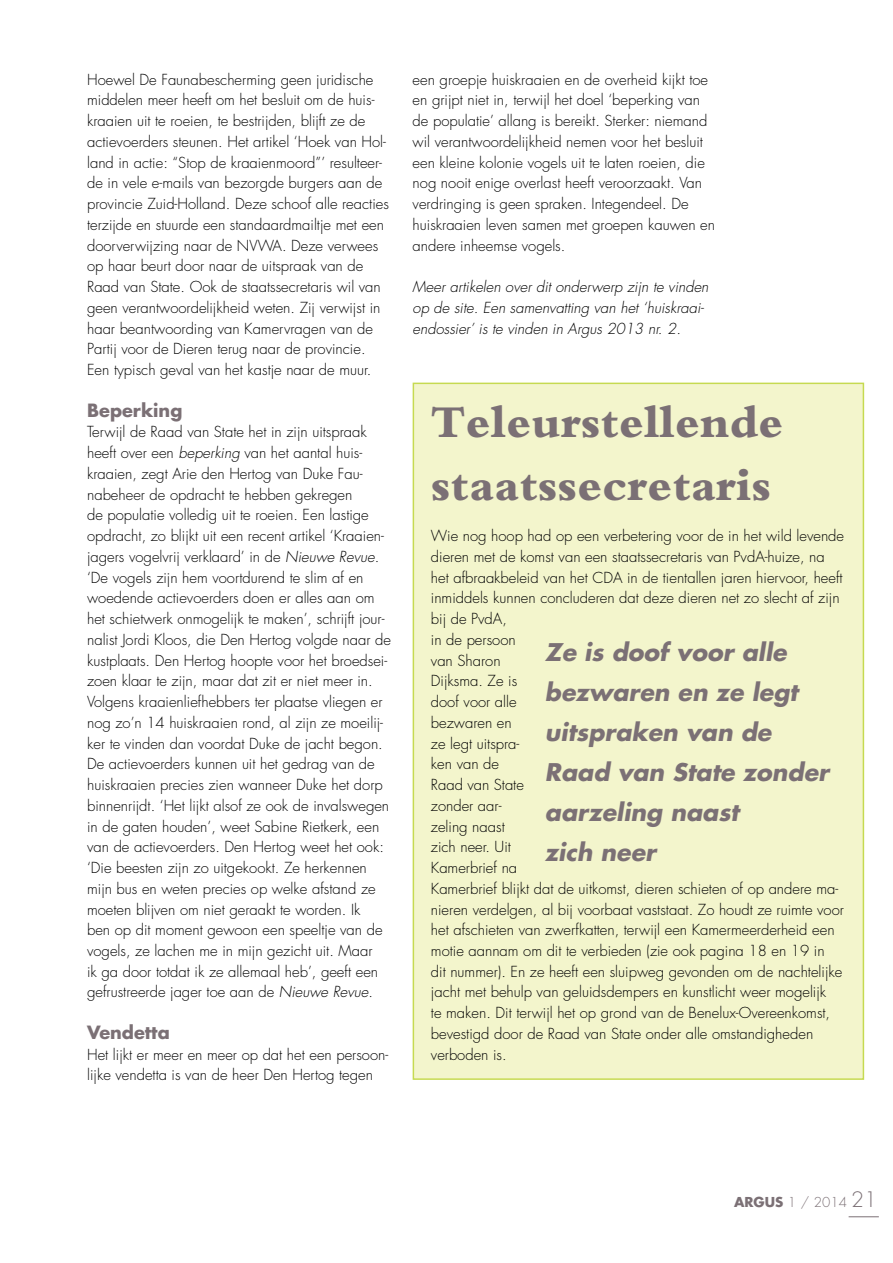
<style>
.page{position:relative;width:893px;height:1263px;background:#fff}
.page>*{position:absolute;margin:0;border:0;box-sizing:border-box;transform-origin:0 0}
.t1{font:800 47.4px/62.2px "Bembo";color:#7b7075}
.t2{font:italic 700 23.7px/40px "Futura Std";color:#7b7075}
.t3{font:700 17.85px "Futura Std";color:#7b7075}
.t4{font:300 14.85px/20.7px "Futura Std";color:#000}
.t5{font:italic 300 14.85px/20.7px "Futura Std";color:#000}
.t6{font:300 13.35px "Futura Std";color:#7b7075}
.s1{font-style:italic}
.s2{font-weight:700}
.s3{font-size:20.7px}
</style>
<div class="page">
<hr style="left:849px;top:1216px;width:30px;height:1px;background:#7b7075">
<div style="left:413px;top:383px;width:450px;height:696px;background:#f3f5cc"></div>
<p class="t4" style="left:87px;top:69px;width:303px">Hoewel De Faunabescherming geen juridische middelen meer heeft om het besluit om de huis&shy;kraaien uit te roeien, te bestrijden, blijft ze de actievoerders steunen. Het artikel ‘Hoek van Hol&shy;land in actie: “Stop de kraaienmoord”’ resulteer&shy;de in vele e-mails van bezorgde burgers aan de provincie Zuid-Holland. Deze schoof alle reacties terzijde en stuurde een standaardmailtje met een doorverwijzing naar de NVWA. Deze verwees op haar beurt door naar de uitspraak van de Raad van State. Ook de staatssecretaris wil van geen verantwoordelijkheid weten. Zij verwijst in haar beantwoording van Kamervragen van de Partij voor de Dieren terug naar de provincie.<br>Een typisch geval van het kastje naar de muur.</p>
<p class="t3" style="left:87px;top:398px;width:97px">Beperking</p>
<p class="t4" style="left:87px;top:422px;width:305px">Terwijl de Raad van State het in zijn uitspraak heeft over een <span class="s1">beperking</span> van het aantal huis&shy;kraaien, zegt Arie den Hertog van Duke Fau&shy;nabeheer de opdracht te hebben gekregen<br>de populatie volledig uit te roeien. Een lastige opdracht, zo blijkt uit een recent artikel ‘Kraaien&shy;jagers vogelvrij verklaard’ in de <span class="s1">Nieuwe Revue</span>. ‘De vogels zijn hem voortdurend te slim af en woedende actievoerders doen er alles aan om het schietwerk onmogelijk te maken’, schrijft jour&shy;nalist Jordi Kloos, die Den Hertog volgde naar de kustplaats. Den Hertog hoopte voor het broedsei&shy;zoen klaar te zijn, maar dat zit er niet meer in.<br>Volgens kraaienliefhebbers ter plaatse vliegen er nog zo’n 14 huiskraaien rond, al zijn ze moeilij&shy;ker te vinden dan voordat Duke de jacht begon.<br>De actievoerders kunnen uit het gedrag van de huiskraaien precies zien wanneer Duke het dorp binnenrijdt. ‘Het lijkt alsof ze ook de invalswegen in de gaten houden’, weet Sabine Rietkerk, een van de actievoerders. Den Hertog weet het ook: ‘Die beesten zijn zo uitgekookt. Ze herkennen mijn bus en weten precies op welke afstand ze moeten blijven om niet geraakt te worden. Ik<br>ben op dit moment gewoon een speeltje van de vogels, ze lachen me in mijn gezicht uit. Maar<br>ik ga door totdat ik ze allemaal heb’, geeft een gefrustreerde jager toe aan de <span class="s1">Nieuwe Revue</span>.</p>
<p class="t3" style="left:87px;top:1020px;width:84px">Vendetta</p>
<p class="t4" style="left:87px;top:1044px;width:303px">Het lijkt er meer en meer op dat het een persoon&shy;lijke vendetta is van de heer Den Hertog tegen</p>
<p class="t4" style="left:413px;top:69px;width:304px">een groepje huiskraaien en de overheid kijkt toe en grijpt niet in, terwijl het doel ‘beperking van de populatie’ allang is bereikt. Sterker: niemand wil verantwoordelijkheid nemen voor het besluit een kleine kolonie vogels uit te laten roeien, die nog nooit enige overlast heeft veroorzaakt. Van verdringing is geen spraken. Integendeel. De huiskraaien leven samen met groepen kauwen en andere inheemse vogels.</p>
<p class="t5" style="left:413px;top:277px;width:297px">Meer artikelen over dit onderwerp zijn te vinden op de site. Een samenvatting van het ‘huiskraai&shy;endossier’ is te vinden in Argus 2013 nr. 2.</p>
<h1 class="t1" style="left:431px;top:391px;width:354px">Teleurstellende staatssecretaris</h1>
<p class="t4" style="left:431px;top:526px;width:415px">Wie nog hoop had op een verbetering voor de in het wild levende dieren met de komst van een staatssecretaris van PvdA-huize, na het afbraakbeleid van het CDA in de tientallen jaren hiervoor, heeft inmiddels kunnen concluderen dat deze dieren net zo slecht af zijn bij de PvdA,<br>in de persoon<br>van Sharon<br>Dijksma. Ze is<br>doof voor alle<br>bezwaren en<br>ze legt uitspra-<br>ken van de<br>Raad van State<br>zonder aar-<br>zeling naast<br>zich neer. Uit<br>Kamerbrief na<br>Kamerbrief blijkt dat de uitkomst, dieren schieten of op andere ma&shy;nieren verdelgen, al bij voorbaat vaststaat. Zo houdt ze ruimte voor het afschieten van zwerfkatten, terwijl een Kamermeerderheid een motie aannam om dit te verbieden (zie ook pagina 18 en 19 in<br>dit nummer). En ze heeft een sluipweg gevonden om de nachtelijke jacht met behulp van geluidsdempers en kunstlicht weer mogelijk<br>te maken. Dit terwijl het op grond van de Benelux-Overeenkomst, bevestigd door de Raad van State onder alle omstandigheden verboden is.</p>
<h2 class="t2" style="left:545px;top:632px;width:285px">Ze is doof voor alle bezwaren en ze legt uitspraken van de<br>Raad van State zonder aarzeling naast<br>zich neer</h2>
<p class="t6" style="left:734px;top:1194px;width:144px"><span class="s2">ARGUS</span> 1 / 2014 <span class="s3">21</span></p>
</div>
